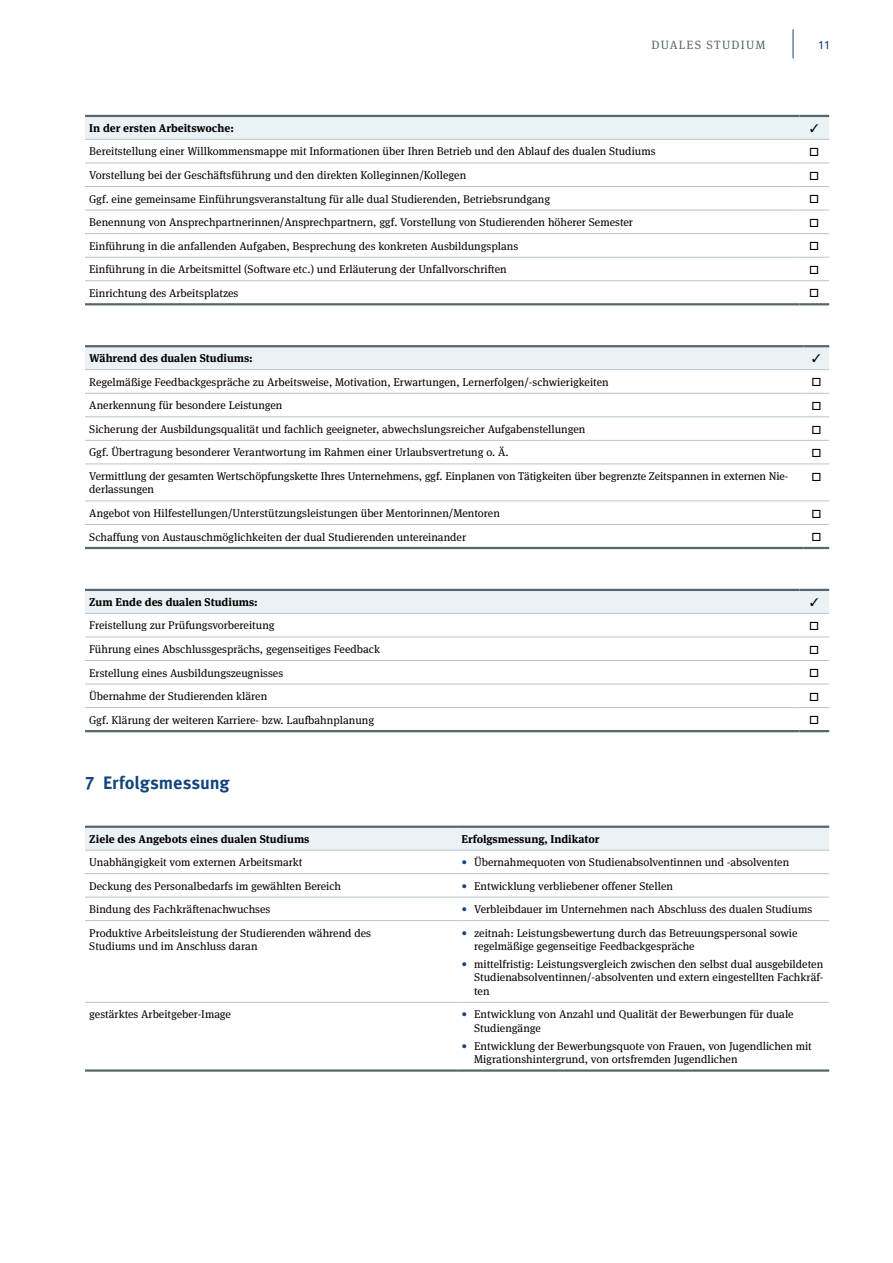
<style>
.page{position:relative;width:893px;height:1263px;background:#fff}
.page>*{position:absolute;margin:0;border:0;box-sizing:border-box;transform-origin:0 0}
.HL_1{font:700 18px "Meta OT";letter-spacing:-.005em;color:#12457d}
.t1{font:12px "Meta Serif OT";letter-spacing:.11em;color:#57666d}
.t2{font:12px "Meta OT";color:#12457d}
.Tabellentext{font:11.25px/13.5px "Meta Serif OT";color:#000}
.Tabellenkopf{font:700 11.25px "Meta Serif OT";color:#000}
.s1{color:#12457d}
</style>
<div class="page">
<hr style="left:793px;top:29px;width:1px;height:30px;background:#12457d">
<hr style="left:85px;top:139px;width:714px;height:1px;background:#b9c4c9">
<hr style="left:85px;top:163px;width:714px;height:1px;background:#b9c4c9">
<hr style="left:85px;top:186px;width:714px;height:1px;background:#b9c4c9">
<hr style="left:85px;top:210px;width:714px;height:1px;background:#b9c4c9">
<hr style="left:85px;top:233px;width:714px;height:1px;background:#b9c4c9">
<hr style="left:85px;top:257px;width:714px;height:1px;background:#b9c4c9">
<hr style="left:85px;top:280px;width:714px;height:1px;background:#b9c4c9">
<hr style="left:85px;top:115px;width:714px;height:2px;background:#57666d">
<hr style="left:799px;top:115px;width:30px;height:2px;background:#57666d">
<hr style="left:85px;top:303px;width:714px;height:2px;background:#57666d">
<hr style="left:799px;top:303px;width:30px;height:2px;background:#57666d">
<hr style="left:799px;top:139px;width:30px;height:1px;background:#b9c4c9">
<hr style="left:799px;top:163px;width:30px;height:1px;background:#b9c4c9">
<hr style="left:799px;top:186px;width:30px;height:1px;background:#b9c4c9">
<hr style="left:799px;top:210px;width:30px;height:1px;background:#b9c4c9">
<hr style="left:799px;top:233px;width:30px;height:1px;background:#b9c4c9">
<hr style="left:799px;top:257px;width:30px;height:1px;background:#b9c4c9">
<hr style="left:799px;top:280px;width:30px;height:1px;background:#b9c4c9">
<hr style="left:85px;top:393px;width:719px;height:1px;background:#b9c4c9">
<hr style="left:85px;top:416px;width:719px;height:1px;background:#b9c4c9">
<hr style="left:85px;top:440px;width:719px;height:1px;background:#b9c4c9">
<hr style="left:85px;top:463px;width:719px;height:1px;background:#b9c4c9">
<hr style="left:85px;top:500px;width:719px;height:1px;background:#b9c4c9">
<hr style="left:85px;top:524px;width:719px;height:1px;background:#b9c4c9">
<svg style="left:804px;top:524px;width:25px;height:1px"></svg>
<hr style="left:85px;top:345px;width:719px;height:2px;background:#57666d">
<hr style="left:804px;top:345px;width:25px;height:2px;background:#57666d">
<hr style="left:85px;top:547px;width:719px;height:2px;background:#57666d">
<hr style="left:804px;top:547px;width:25px;height:2px;background:#57666d">
<svg style="left:804px;top:393px;width:25px;height:1px"></svg>
<svg style="left:804px;top:416px;width:25px;height:1px"></svg>
<svg style="left:804px;top:440px;width:25px;height:1px"></svg>
<svg style="left:804px;top:463px;width:25px;height:1px"></svg>
<svg style="left:804px;top:500px;width:25px;height:1px"></svg>
<hr style="left:85px;top:613px;width:714px;height:1px;background:#b9c4c9">
<hr style="left:799px;top:613px;width:30px;height:1px;background:#b9c4c9">
<hr style="left:85px;top:636px;width:714px;height:1px;background:#b9c4c9">
<hr style="left:799px;top:636px;width:30px;height:1px;background:#b9c4c9">
<hr style="left:85px;top:660px;width:714px;height:1px;background:#b9c4c9">
<hr style="left:799px;top:660px;width:30px;height:1px;background:#b9c4c9">
<hr style="left:85px;top:684px;width:714px;height:1px;background:#b9c4c9">
<hr style="left:799px;top:684px;width:30px;height:1px;background:#b9c4c9">
<hr style="left:85px;top:707px;width:714px;height:1px;background:#b9c4c9">
<hr style="left:799px;top:707px;width:30px;height:1px;background:#b9c4c9">
<hr style="left:85px;top:589px;width:714px;height:2px;background:#57666d">
<hr style="left:799px;top:589px;width:30px;height:2px;background:#57666d">
<hr style="left:85px;top:730px;width:714px;height:2px;background:#57666d">
<hr style="left:799px;top:730px;width:30px;height:2px;background:#57666d">
<div style="left:85px;top:828px;width:744px;height:22px;background:#eaf2f6"></div>
<hr style="left:85px;top:850px;width:372px;height:1px;background:#b9c4c9">
<hr style="left:457px;top:850px;width:372px;height:1px;background:#b9c4c9">
<hr style="left:85px;top:873px;width:372px;height:1px;background:#b9c4c9">
<hr style="left:457px;top:873px;width:372px;height:1px;background:#b9c4c9">
<hr style="left:85px;top:897px;width:372px;height:1px;background:#b9c4c9">
<hr style="left:457px;top:897px;width:372px;height:1px;background:#b9c4c9">
<hr style="left:85px;top:920px;width:372px;height:1px;background:#b9c4c9">
<hr style="left:457px;top:920px;width:372px;height:1px;background:#b9c4c9">
<hr style="left:85px;top:1002px;width:372px;height:1px;background:#b9c4c9">
<hr style="left:457px;top:1002px;width:372px;height:1px;background:#b9c4c9">
<hr style="left:85px;top:826px;width:372px;height:2px;background:#57666d">
<hr style="left:457px;top:826px;width:372px;height:2px;background:#57666d">
<hr style="left:85px;top:1069px;width:372px;height:3px;background:#57666d">
<hr style="left:457px;top:1069px;width:372px;height:3px;background:#57666d">
<svg style="left:85px;top:116px;width:744px;height:23px;background:#e2ebef"></svg>
<svg style="left:85px;top:346px;width:744px;height:24px;background:#e0e8ec"></svg>
<div style="left:85px;top:590px;width:744px;height:23px;background:#eaf2f6"></div>
<p class="t1" style="left:651px;top:37px;width:115px">DUALES STUDIUM</p>
<p class="t2" style="left:818px;top:38px;width:12px">11</p>
<p class="Tabellenkopf" style="left:89px;top:121px;width:146px">In der ersten Arbeitswoche:</p>
<p class="Tabellentext" style="left:89px;top:145px;width:568px">Bereitstellung einer Willkommensmappe mit Informationen über Ihren Betrieb und den Ablauf des dualen Studiums</p>
<p class="Tabellentext" style="left:89px;top:168px;width:378px">Vorstellung bei der Geschäftsführung und den direkten Kolleginnen/Kollegen</p>
<p class="Tabellentext" style="left:89px;top:192px;width:462px">Ggf. eine gemeinsame Einführungsveranstaltung für alle dual Studierenden, Betriebsrundgang</p>
<p class="Tabellentext" style="left:89px;top:215px;width:545px">Benennung von Ansprechpartnerinnen/Ansprechpartnern, ggf. Vorstellung von Studierenden höherer Semester</p>
<p class="Tabellentext" style="left:89px;top:239px;width:430px">Einführung in die anfallenden Aufgaben, Besprechung des konkreten Ausbildungsplans</p>
<p class="Tabellentext" style="left:89px;top:263px;width:419px">Einführung in die Arbeitsmittel (Software etc.) und Erläuterung der Unfallvorschriften</p>
<p class="Tabellentext" style="left:89px;top:286px;width:151px">Einrichtung des Arbeitsplatzes</p>
<p class="Tabellenkopf" style="left:89px;top:351px;width:165px">Während des dualen Studiums:</p>
<p class="Tabellentext" style="left:89px;top:375px;width:521px">Regelmäßige Feedbackgespräche zu Arbeitsweise, Motivation, Erwartungen, Lernerfolgen/-schwierigkeiten</p>
<p class="Tabellentext" style="left:89px;top:399px;width:195px">Anerkennung für besondere Leistungen</p>
<p class="Tabellentext" style="left:89px;top:422px;width:498px">Sicherung der Ausbildungsqualität und fachlich geeigneter, abwechslungsreicher Aufgabenstellungen</p>
<p class="Tabellentext" style="left:89px;top:446px;width:421px">Ggf. Übertragung besonderer Verantwortung im Rahmen einer Urlaubsvertretung o. Ä.</p>
<p class="Tabellentext" style="left:89px;top:469px;width:701px">Vermittlung der gesamten Wertschöpfungskette Ihres Unternehmens, ggf. Einplanen von Tätigkeiten über begrenzte Zeitspannen in externen Nie&shy;derlassungen</p>
<p class="Tabellentext" style="left:89px;top:506px;width:412px">Angebot von Hilfestellungen/Unterstützungsleistungen über Mentorinnen/Mentoren</p>
<p class="Tabellentext" style="left:89px;top:530px;width:378px">Schaffung von Austauschmöglichkeiten der dual Studierenden untereinander</p>
<p class="Tabellenkopf" style="left:89px;top:595px;width:170px">Zum Ende des dualen Studiums:</p>
<p class="Tabellentext" style="left:89px;top:619px;width:187px">Freistellung zur Prüfungsvorbereitung</p>
<p class="Tabellentext" style="left:89px;top:642px;width:292px">Führung eines Abschlussgesprächs, gegenseitiges Feedback</p>
<p class="Tabellentext" style="left:89px;top:666px;width:195px">Erstellung eines Ausbildungszeugnisses</p>
<p class="Tabellentext" style="left:89px;top:689px;width:179px">Übernahme der Studierenden klären</p>
<p class="Tabellentext" style="left:89px;top:713px;width:286px">Ggf. Klärung der weiteren Karriere- bzw. Laufbahnplanung</p>
<p class="HL_1" style="left:85px;top:772px;width:146px">7 Erfolgsmessung</p>
<p class="Tabellenkopf" style="left:89px;top:832px;width:222px">Ziele des Angebots eines dualen Studiums</p>
<p class="Tabellenkopf" style="left:461px;top:832px;width:140px">Erfolgsmessung, Indikator</p>
<p class="Tabellentext" style="left:89px;top:855px;width:215px">Unabhängigkeit vom externen Arbeitsmarkt</p>
<p class="Tabellentext" style="left:461px;top:855px;width:329px"><span class="s1">•</span> Übernahmequoten von Studienabsolventinnen und -absolventen</p>
<p class="Tabellentext" style="left:89px;top:879px;width:253px">Deckung des Personalbedarfs im gewählten Bereich</p>
<p class="Tabellentext" style="left:461px;top:879px;width:213px"><span class="s1">•</span> Entwicklung verbliebener offener Stellen</p>
<p class="Tabellentext" style="left:89px;top:902px;width:183px">Bindung des Fachkräftenachwuchses</p>
<p class="Tabellentext" style="left:461px;top:902px;width:352px"><span class="s1">•</span> Verbleibdauer im Unternehmen nach Abschluss des dualen Studiums</p>
<p class="Tabellentext" style="left:89px;top:926px;width:283px">Produktive Arbeitsleistung der Studierenden während des<br>Studiums und im Anschluss daran</p>
<p class="Tabellentext" style="left:474px;top:926px;width:325px;text-indent:-13px"><span class="s1">•</span> zeitnah: Leistungsbewertung durch das Betreuungspersonal sowie regelmäßige gegenseitige Feedbackgespräche</p>
<p class="Tabellentext" style="left:474px;top:957px;width:351px;text-align:justify;text-indent:-13px"><span class="s1">•</span> mittelfristig: Leistungsvergleich zwischen den selbst dual ausgebildeten Studienabsolventinnen/-absolventen und extern eingestellten Fachkräf&shy;ten</p>
<p class="Tabellentext" style="left:89px;top:1008px;width:143px">gestärktes Arbeitgeber-Image</p>
<p class="Tabellentext" style="left:474px;top:1008px;width:321px;text-indent:-13px"><span class="s1">•</span> Entwicklung von Anzahl und Qualität der Bewerbungen für duale<br>Studiengänge</p>
<p class="Tabellentext" style="left:474px;top:1039px;width:339px;text-indent:-13px"><span class="s1">•</span> Entwicklung der Bewerbungsquote von Frauen, von Jugendlichen mit<br>Migrationshintergrund, von ortsfremden Jugendlichen</p>
</div>
